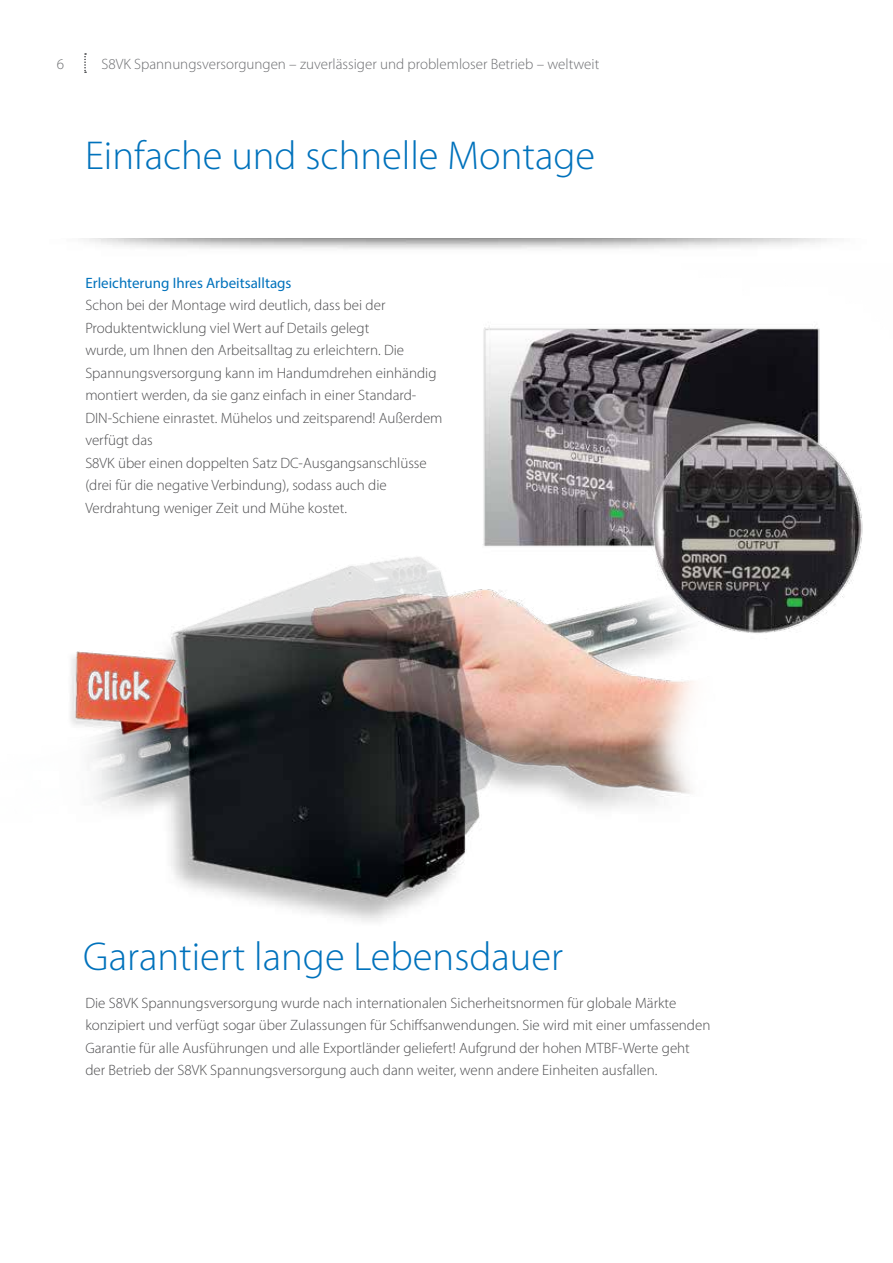
<style>
.page{position:relative;width:893px;height:1263px;background:#fff}
.page>*{position:absolute;margin:0;border:0;box-sizing:border-box;transform-origin:0 0}
.t1{font:300 40.5px "Myriad Pro";color:#0072bc}
.t2{font:300 15px/22.5px "Myriad Pro";color:#4d4d4f}
.t3{font:300 15px "Myriad Pro";color:#6d6e71}
.t4{font:15px "Myriad Pro";color:#0072bc}
</style>
<div class="page">
<svg style="left:84px;top:53px;width:2px;height:20px"></svg>
<img style="left:70px;top:327px;width:793px;height:595px">
<p class="t3" style="left:57px;top:56px;width:9px">6</p>
<p class="t3" style="left:102px;top:56px;width:499px">S8VK Spannungsversorgungen – zuverlässiger und problemloser Betrieb – weltweit</p>
<h1 class="t1" style="left:85px;top:133px;width:512px">Einfache und schnelle Montage</h1>
<p class="t4" style="left:85px;top:273px;width:208px">Erleichterung Ihres Arbeitsalltags</p>
<p class="t2" style="left:85px;top:294px;width:359px">Schon bei der Montage wird deutlich, dass bei der Produktentwicklung viel Wert auf Details gelegt<br>wurde, um Ihnen den Arbeitsalltag zu erleichtern. Die Spannungsversorgung kann im Handumdrehen einhändig montiert werden, da sie ganz einfach in einer Standard-DIN-Schiene einrastet. Mühelos und zeitsparend! Außerdem verfügt das<br>S8VK über einen doppelten Satz DC-Ausgangsanschlüsse (drei für die negative Verbindung), sodass auch die Verdrahtung weniger Zeit und Mühe kostet.</p>
<h1 class="t1" style="left:83px;top:934px;width:481px">Garantiert lange Lebensdauer</h1>
<p class="t2" style="left:85px;top:992px;width:627px">Die S8VK Spannungsversorgung wurde nach internationalen Sicherheitsnormen für globale Märkte konzipiert und verfügt sogar über Zulassungen für Schiffsanwendungen. Sie wird mit einer umfassenden Garantie für alle Ausführungen und alle Exportländer geliefert! Aufgrund der hohen MTBF-Werte geht der Betrieb der S8VK Spannungsversorgung auch dann weiter, wenn andere Einheiten ausfallen.</p>
</div>
